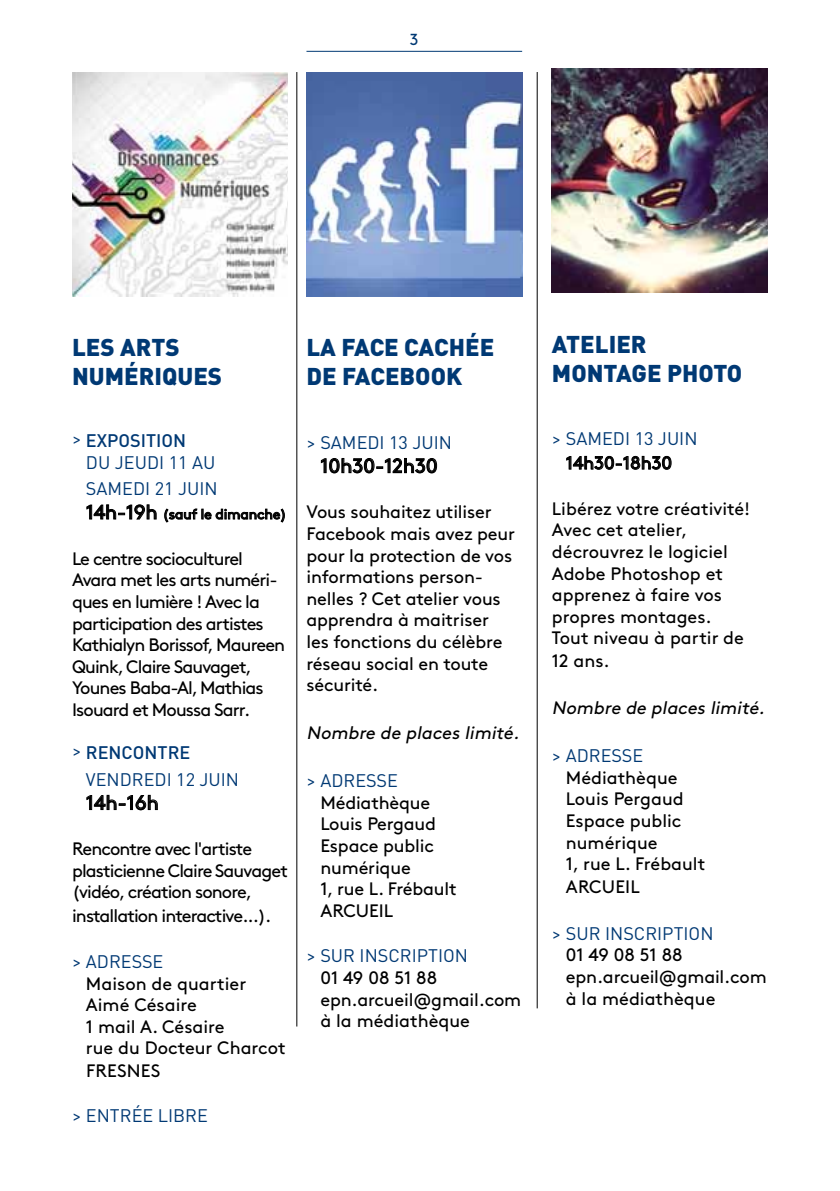
<style>
.page{position:relative;width:840px;height:1191px;background:#fff}
.page>*{position:absolute;margin:0;border:0;box-sizing:border-box;transform-origin:0 0}
.t1{font:900 24px/28.8px "DIN";color:#003974}
.t2{font:20px "Brown Std";color:#000}
.t3{font:18px/21.6px "Brown Std";letter-spacing:-.01em;color:#000}
.t4{font:18px/21.6px "Brown Std";letter-spacing:-.05em;color:#000}
.t5{font:18px/21.6px "DIN";color:#003974}
.t6{font:italic 18px "Brown Std";color:#000}
.t7{font:16px "Brown Std";color:#003974}
.t8{font:14px "Brown Std";letter-spacing:-.01em;color:#000}
.s1{font-weight:500}
.s2{font-size:20px}
</style>
<div class="page">
<hr style="left:536px;top:72px;width:1px;height:936px;background:#000">
<hr style="left:296px;top:72px;width:1px;height:954px;background:#000">
<img style="left:72px;top:72px;width:215px;height:224px">
<img style="left:306px;top:72px;width:216px;height:224px">
<img style="left:551px;top:69px;width:216px;height:224px">
<svg style="left:86px;top:504px;width:71px;height:16px"></svg>
<svg style="left:164px;top:508px;width:121px;height:15px"></svg>
<svg style="left:86px;top:794px;width:72px;height:16px"></svg>
<svg style="left:320px;top:458px;width:117px;height:16px"></svg>
<svg style="left:566px;top:455px;width:105px;height:15px"></svg>
<hr style="left:306px;top:51px;width:216px;height:1px;background:#003974">
<p class="t7" style="left:410px;top:30px;width:10px">3</p>
<h1 class="t1" style="left:72px;top:332px;width:15px">LES</h1>
<h1 class="t1" style="left:120px;top:332px;width:16px">ARTS</h1>
<h1 class="t1" style="left:72px;top:361px;width:14px">-NUMÉRI</h1>
<h1 class="t1" style="left:162px;top:361px;width:31px">QUES</h1>
<p class="t5" style="left:86px;top:429px;width:118px;text-indent:-14px">&gt; <span class="s1">EXPOSITION<br></span>DU JEUDI 11 AU</p>
<p class="t5" style="left:86px;top:477px;width:133px">SAMEDI 21 JUIN</p>
<p class="t8" style="left:86px;top:506px;width:202px"><span class="s2">14h-19h</span> (sauf le dimanche)</p>
<p class="t4" style="left:72px;top:548px;width:214px">Le centre socioculturel<br>Avara met les arts numéri&shy;ques en lumière ! Avec la participation des artistes<br>Kathialyn Borissof, Maureen<br>Quink, Claire Sauvaget,<br>Younes Baba-Al, Mathias<br>Isouard et Moussa Sarr.</p>
<p class="t5" style="left:86px;top:739px;width:124px;line-height:26.4px;text-indent:-14px">&gt; <span class="s1">RENCONTRE<br></span>VENDREDI 12 JUIN</p>
<p class="t2" style="left:86px;top:791px;width:74px">14h-16h</p>
<p class="t4" style="left:72px;top:838px;width:217px">Rencontre avec l'artiste plasticienne Claire -Sauvaget (vidéo, création sonore,</p>
<p class="t4" style="left:72px;top:905px;width:200px">installation interactive...).</p>
<p class="t5" style="left:72px;top:950px;width:90px">&gt; ADRESSE</p>
<p class="t3" style="left:86px;top:972px;width:201px">Maison de quartier<br>Aimé Césaire<br>1 mail A. Césaire<br>rue du -Docteur Charcot<br>Fresnes</p>
<p class="t5" style="left:72px;top:1104px;width:134px">&gt; ENTRÉE LI BRE</p>
<h1 class="t1" style="left:306px;top:332px;width:189px">LA FACE CACHÉE<br>DE FACEBOOK</h1>
<p class="t5" style="left:306px;top:431px;width:147px">&gt; SAMEDI 13 JUIN</p>
<p class="t2" style="left:320px;top:454px;width:119px">10h30-12h30</p>
<p class="t3" style="left:306px;top:501px;width:210px">Vous souhaitez utiliser<br>Facebook mais avez peur pour la protection de vos informations person&shy;nelles ? Cet atelier vous apprendra à maitriser les fonctions du célèbre réseau social en toute sécurité.</p>
<p class="t6" style="left:306px;top:722px;width:218px">Nombre de places limité.</p>
<p class="t5" style="left:306px;top:769px;width:90px">&gt; ADRESSE</p>
<p class="t3" style="left:320px;top:792px;width:138px">Médiathèque<br>Louis Pergaud<br>Espace public numérique<br>1, rue L. Frébault<br>Arc</p>
<p class="t3" style="left:355px;top:900px;width:34px">ueil</p>
<p class="t5" style="left:306px;top:944px;width:159px">&gt; SUR INSCRI PTION</p>
<p class="t3" style="left:320px;top:967px;width:202px">01 49 08 51 88 epn.arcueil@gmail.com à la médiathèque</p>
<h1 class="t1" style="left:551px;top:328px;width:192px">ATELIER<br>MONTAGE PHOTO</h1>
<p class="t5" style="left:551px;top:427px;width:147px">&gt; SAMEDI 13 JUIN</p>
<p class="t3" style="left:565px;top:452px;width:108px">14h30-18h30</p>
<p class="t3" style="left:551px;top:498px;width:200px">Libérez votre créativité!<br>Avec cet atelier, décrouvrez le logiciel<br>Adobe Photoshop et apprenez à faire vos propres montages.<br>Tout niveau à partir de<br>12 ans.</p>
<p class="t6" style="left:551px;top:697px;width:218px">Nombre de places limité.</p>
<p class="t5" style="left:551px;top:744px;width:90px">&gt; ADRESSE</p>
<p class="t3" style="left:565px;top:766px;width:141px">Médiathèque<br>Louis Pergaud<br>Espace public numérique<br>1, rue L. Frébault<br>Arc</p>
<p class="t3" style="left:601px;top:876px;width:35px">ueil</p>
<p class="t5" style="left:551px;top:922px;width:159px">&gt; SU R INSCRI PTION</p>
<p class="t3" style="left:565px;top:944px;width:202px">01 49 08 51 88 epn.arcueil@gmail.com à la médiathèque</p>
</div>
